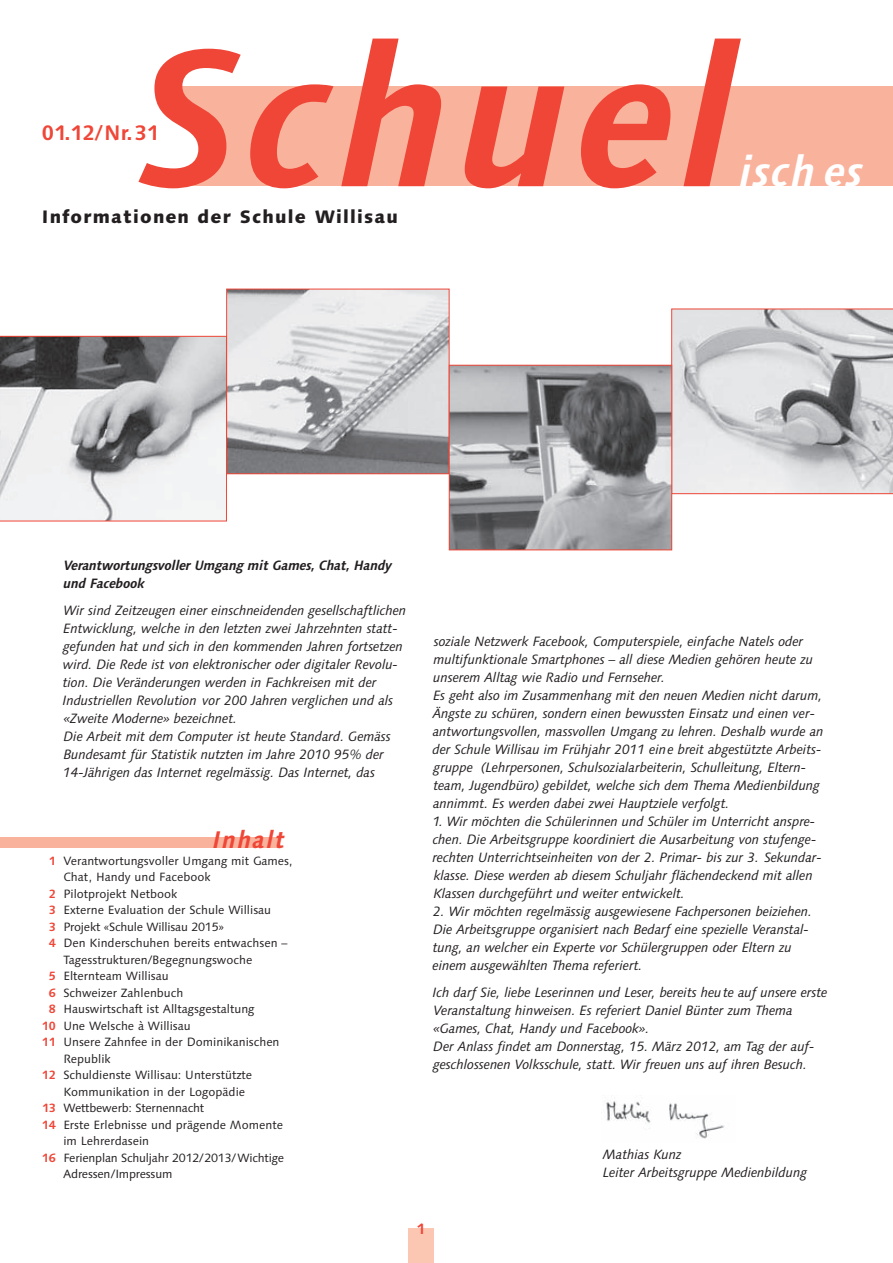
<style>
.page{position:relative;width:893px;height:1263px;background:#fff}
.page>*{position:absolute;margin:0;border:0;box-sizing:border-box;transform-origin:0 0}
.t1{font:italic 700 195px "Linotype Syntax";letter-spacing:.03em;color:#ef4637}
.t2{font:italic 700 42px "Linotype Syntax";letter-spacing:.03em;color:#fff}
.t3{font:italic 700 24px "Linotype Syntax";letter-spacing:.06em;color:#ef4637}
.t4{font:700 21px "Linotype Syntax";color:#ef4637}
.t5{font:800 18px "Linotype Syntax";letter-spacing:.065em;color:#231f20}
.t6{font:700 15px "Linotype Syntax";color:#ef4637}
.t7{font:italic 13.5px/18px "Linotype Syntax";letter-spacing:-.02em;color:#231f20}
.t8{font:italic 700 13.5px/18px "Linotype Syntax";letter-spacing:-.02em;color:#231f20}
.t9{font:12px "Linotype Syntax";color:#231f20}
.t10{font:12px "Linotype Syntax";letter-spacing:-.02em;color:#231f20}
.s1{font-weight:700;color:#ef4637}
</style>
<div class="page">
<div style="left:408px;top:1228px;width:26px;height:35px;background:#fbc6b2"></div>
<div style="left:145px;top:86px;width:748px;height:100px;background:#f9b39c"></div>
<svg style="left:145px;top:86px;width:59px;height:100px"></svg>
<img style="left:606px;top:1097px;width:119px;height:42px">
<div style="left:0;top:838px;width:279px;height:10px;background:#f9b39c"></div>
<svg style="left:0;top:336px;width:227px;height:185px"></svg>
<svg style="left:671px;top:309px;width:222px;height:185px;background:#cdccce"></svg>
<img style="left:228px;top:291px;width:219px;height:181px">
<div style="left:226px;top:289px;width:223px;height:185px;border:1px solid #ef4637"></div>
<img style="left:451px;top:367px;width:219px;height:181px">
<div style="left:449px;top:365px;width:223px;height:185px;border:1px solid #ef4637"></div>
<h1 class="t1" style="left:138px;top:3px;width:604px">Schuel</h1>
<h3 class="t4" style="left:42px;top:120px;width:119px">01.12/Nr.31</h3>
<h2 class="t2" style="left:740px;top:147px;width:125px">isch es</h2>
<h3 class="t5" style="left:42px;top:206px;width:357px">Informationen der Schule Willisau</h3>
<p class="t8" style="left:64px;top:556px;width:330px">Verantwortungsvoller Umgang mit Games, Chat, Handy und Facebook</p>
<p class="t7" style="left:62px;top:602px;width:345px">Wir sind Zeitzeugen einer einschneidenden gesellschaftlichen Ent wicklung, welche in den letzten zwei Jahrzehnten statt&shy;gefunden hat und sich in den kommenden Jahren fortsetzen wird. Die Rede ist von elektronischer oder digitaler Revolu - tion. Die Veränderungen werden in Fachkreisen mit der Industriellen Revolution vor 200 Jahren ver glichen und als «Zweite Moderne» bezeichnet.<br>Die Arbeit mit dem Computer ist heute Standard. Gemäss Bundesamt für Statistik nutzten im Jahre 2010 95% der 14-Jährigen das Inter net regelmässig. Das Internet, das</p>
<h3 class="t3" style="left:213px;top:826px;width:74px">Inhalt</h3>
<p class="t9" style="left:49px;top:853px;width:245px"><span class="s1">1</span> Verantwortungsvoller Umgang mit Games,</p>
<p class="t9" style="left:63px;top:870px;width:149px">Chat, Handy und Facebook</p>
<p class="t9" style="left:49px;top:886px;width:130px"><span class="s1">2</span> Pilotprojekt Netbook</p>
<p class="t9" style="left:49px;top:903px;width:224px"><span class="s1">3</span> Externe Evaluation der Schule Willisau</p>
<p class="t10" style="left:49px;top:919px;width:177px"><span class="s1">3</span> Projekt «Schule Willisau 2015»</p>
<p class="t9" style="left:49px;top:936px;width:240px"><span class="s1">4</span> Den Kinderschuhen bereits entwachsen –</p>
<p class="t9" style="left:63px;top:952px;width:191px">Tagesstrukturen/Begegnungswoche</p>
<p class="t9" style="left:49px;top:969px;width:121px"><span class="s1">5</span> Elternteam Willisau</p>
<p class="t9" style="left:49px;top:985px;width:136px"><span class="s1">6</span> Schweizer Zahlenbuch</p>
<p class="t9" style="left:49px;top:1002px;width:207px"><span class="s1">8</span> Hauswirtschaft ist Alltagsgestaltung</p>
<p class="t9" style="left:42px;top:1018px;width:150px"><span class="s1">10</span> Une Welsche à Willisau</p>
<p class="t9" style="left:42px;top:1035px;width:239px"><span class="s1">11</span> Unsere Zahnfee in der Dominikanischen</p>
<p class="t9" style="left:63px;top:1051px;width:49px">Republik</p>
<p class="t9" style="left:42px;top:1068px;width:212px"><span class="s1">12</span> Schuldienste Willisau: Unterstützte</p>
<p class="t9" style="left:63px;top:1084px;width:183px">Kommunikation in der Logopädie</p>
<p class="t10" style="left:42px;top:1101px;width:164px"><span class="s1">13</span> Wettbewerb: Sternennacht</p>
<p class="t9" style="left:42px;top:1117px;width:243px"><span class="s1">14</span> Erste Erlebnisse und prägende Momente</p>
<p class="t9" style="left:63px;top:1134px;width:87px">im Lehrerdasein</p>
<p class="t10" style="left:42px;top:1150px;width:244px"><span class="s1">16</span> Ferienplan Schuljahr 2012/2013/Wichtige</p>
<p class="t10" style="left:63px;top:1167px;width:111px">Adressen/Impressum</p>
<p class="t7" style="left:432px;top:633px;width:393px">soziale Netzwerk Facebook, Com pu terspiele, einfache Natels oder multifunktionale Smartphones – all diese Medien gehören heute zu unserem Alltag wie Radio und Fernseher.<br>Es geht also im Zusammenhang mit den neuen Medien nicht darum, Ängste zu schüren, sondern einen bewussten Einsatz und einen ver&shy;antwortungsvollen, massvollen Umgang zu lehren. Deshalb wurde an der Schule Willisau im Frühjahr 2011 eine breit abgestützte Arbeits - gruppe (Lehrpersonen, Schulsozialarbeiterin, Schulleitung, Eltern - team, Jugendbüro) gebildet, welche sich dem Thema Medienbildung annimmt. Es werden dabei zwei Hauptziele verfolgt.</p>
<p class="t7" style="left:432px;top:813px;width:391px">1. Wir möchten die Schülerinnen und Schüler im Unterricht anspre&shy;chen. Die Arbeitsgruppe koordiniert die Ausarbeitung von stufenge&shy;rechten Unterrichtseinheiten von der 2. Primar- bis zur 3. Sekundar - klasse. Diese werden ab diesem Schuljahr flächendeckend mit allen Klassen durchgeführt und weiter entwickelt.</p>
<p class="t7" style="left:433px;top:903px;width:381px">2. Wir möchten regelmässig ausgewiesene Fachpersonen beiziehen.<br>Die Arbeitsgruppe organisiert nach Bedarf eine spezielle Veranstal - tung, an welcher ein Experte vor Schülergruppen oder Eltern zu einem ausgewählten Thema referiert.</p>
<p class="t7" style="left:432px;top:984px;width:397px">Ich darf Sie, liebe Leserinnen und Leser, bereits heute auf unsere erste Veranstaltung hinweisen. Es referiert Daniel Bünter zum Thema «Games, Chat, Handy und Facebook».<br>Der Anlass findet am Donners tag, 15. März 2012, am Tag der auf - geschlossenen Volksschule, statt. Wir freuen uns auf ihren Besuch.</p>
<p class="t7" style="left:603px;top:1146px;width:206px">Mathias Kunz<br>Leiter Arbeitsgruppe Medienbildung</p>
<p class="t6" style="left:417px;top:1219px;width:10px">1</p>
</div>
